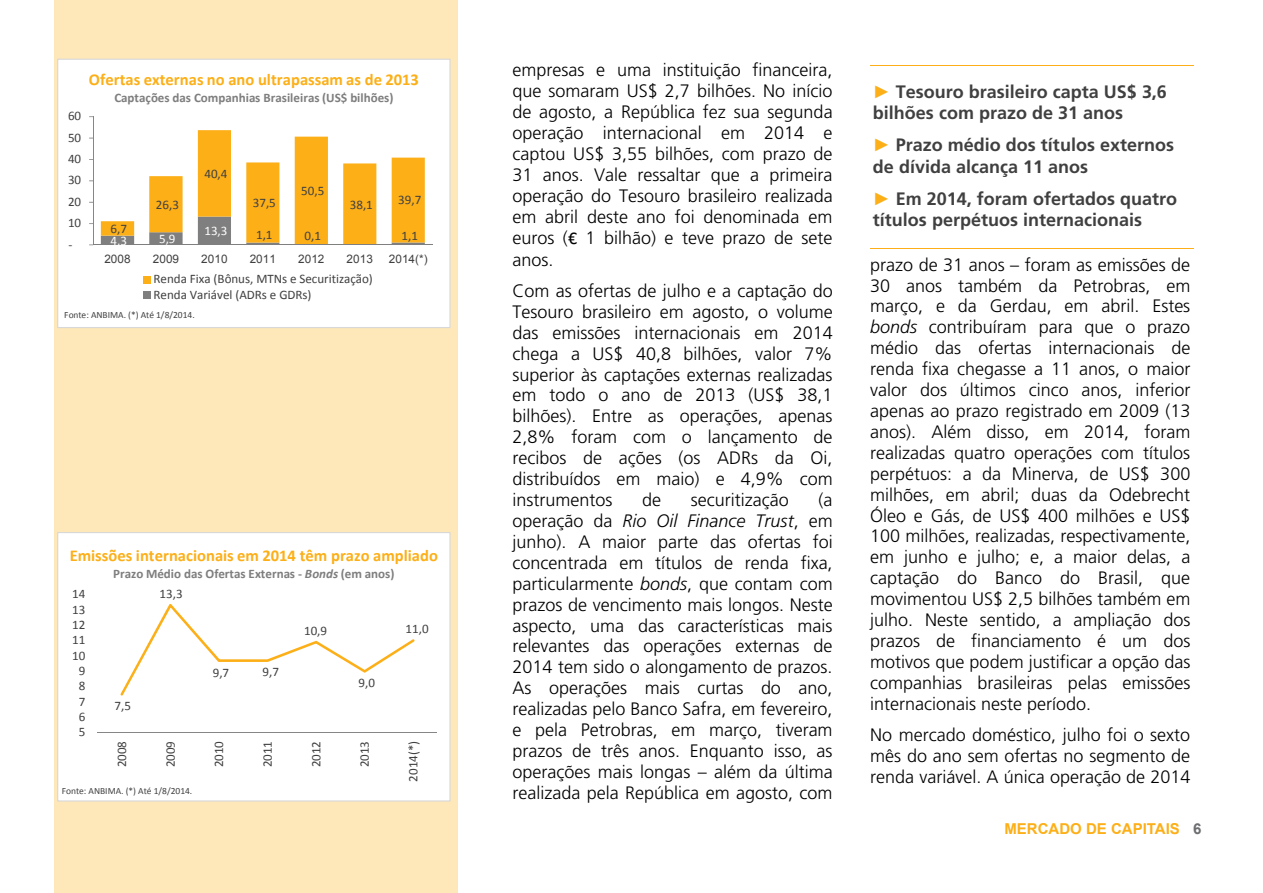
<style>
.page{position:relative;width:1263px;height:893px;background:#fff}
.page>*{position:absolute;margin:0;border:0;box-sizing:border-box;transform-origin:0 0}
.t1{font:300 18px/20.9px "Frutiger";color:#000;text-align:justify}
.t2{font:700 18px/21.3px "Frutiger";color:#404040}
.t3{font:700 16.5px "Calibri";color:#fcaf17}
.t4{font:700 15px "Arial";color:#fcaf17}
.t5{font:13.05px/15.5px "Calibri";letter-spacing:-.005em;color:#404040}
.t6{font:700 13.05px "Calibri";letter-spacing:-.005em;color:#7e7e7e}
.t7{font:13.05px "Calibri";color:#fff}
.t8{font:11.7px "Arial";letter-spacing:.005em;color:#404040}
.t9{font:9.45px "Calibri";letter-spacing:-.005em;color:#404040}
.s1{font-style:italic}
.s2{font-family:"Calibri";font-weight:400}
.s3{font-family:"Arial";color:#fcaf17}
.s4{color:#6d6e71}
</style>
<div class="page">
<div style="left:54px;top:0;width:404px;height:893px;background:#fee7b9"></div>
<hr style="left:871px;top:65px;width:323px;height:1px;background:#fcaf17">
<hr style="left:871px;top:248px;width:323px;height:1px;background:#fcaf17">
<div style="left:58px;top:60px;width:391px;height:267px;background:#fff"></div>
<svg style="left:101px;top:130px;width:324px;height:114px"></svg>
<hr style="left:93px;top:117px;width:1px;height:128px;background:#868686">
<hr style="left:93px;top:244px;width:339px;height:1px;background:#7f7f7f">
<div style="left:143px;top:276px;width:7px;height:7px;background:#fcaf17"></div>
<div style="left:143px;top:291px;width:7px;height:8px;background:#7f7f7f"></div>
<div style="left:57px;top:59px;width:394px;height:269px;border:1px solid #d8d8d8"></div>
<div style="left:58px;top:533px;width:391px;height:267px;background:#fff"></div>
<hr style="left:97px;top:732px;width:340px;height:1px;background:#868686">
<svg style="left:120px;top:604px;width:295px;height:92px"></svg>
<div style="left:57px;top:532px;width:394px;height:269px;border:1px solid #d8d8d8"></div>
<p class="t5" style="left:68px;top:108px;width:15px">60</p>
<p class="t5" style="left:68px;top:130px;width:15px">50</p>
<p class="t5" style="left:68px;top:151px;width:15px">40</p>
<p class="t5" style="left:68px;top:172px;width:15px">30</p>
<p class="t5" style="left:68px;top:194px;width:15px">20</p>
<p class="t5" style="left:68px;top:215px;width:15px">10</p>
<p class="t5" style="left:68px;top:237px;width:5px">‐</p>
<p class="t3" style="left:89px;top:69px;width:332px">Ofertas externas no ano ultrapassam as de 2013</p>
<p class="t6" style="left:114px;top:89px;width:281px">Captações das Companhias Brasileiras (US$ bilhões)</p>
<p class="t5" style="left:156px;top:197px;width:25px">26,3</p>
<p class="t5" style="left:111px;top:221px;width:18px">6,7</p>
<p class="t7" style="left:111px;top:232px;width:18px">4,3</p>
<p class="t7" style="left:159px;top:230px;width:18px">5,9</p>
<p class="t5" style="left:204px;top:166px;width:25px">40,4</p>
<p class="t5" style="left:253px;top:195px;width:25px">37,5</p>
<p class="t5" style="left:301px;top:183px;width:25px">50,5</p>
<p class="t5" style="left:350px;top:197px;width:25px">38,1</p>
<p class="t5" style="left:398px;top:192px;width:25px">39,7</p>
<p class="t7" style="left:204px;top:223px;width:25px">13,3</p>
<p class="t5" style="left:256px;top:227px;width:18px">1,1</p>
<p class="t5" style="left:305px;top:228px;width:18px">0,1</p>
<p class="t5" style="left:401px;top:228px;width:18px">1,1</p>
<p class="t8" style="left:104px;top:251px;width:28px">2008</p>
<p class="t8" style="left:153px;top:251px;width:28px">2009</p>
<p class="t8" style="left:201px;top:251px;width:28px">2010</p>
<p class="t8" style="left:250px;top:251px;width:28px">2011</p>
<p class="t8" style="left:298px;top:251px;width:28px">2012</p>
<p class="t8" style="left:347px;top:251px;width:28px">2013</p>
<p class="t8" style="left:389px;top:251px;width:40px">2014(*)</p>
<p class="t5" style="left:154px;top:271px;width:221px">Renda Fixa (Bônus, MTNs e Securitização)<br>Renda Variável (ADRs e GDRs)</p>
<p class="t9" style="left:64px;top:309px;width:132px">Fonte: ANBIMA. (*) Até 1/8/2014.</p>
<p class="t3" style="left:70px;top:545px;width:370px">Emissões internacionais em 2014 têm prazo ampliado</p>
<p class="t6" style="left:113px;top:565px;width:283px">Prazo Médio das Ofertas Externas ‐ <span class="s1">Bonds</span> (em anos)</p>
<p class="t5" style="left:72px;top:586px;width:15px">14</p>
<p class="t5" style="left:72px;top:602px;width:15px">13</p>
<p class="t5" style="left:72px;top:617px;width:15px">12</p>
<p class="t5" style="left:72px;top:632px;width:15px">11</p>
<p class="t5" style="left:72px;top:648px;width:15px">10</p>
<p class="t5" style="left:79px;top:663px;width:8px">9</p>
<p class="t5" style="left:79px;top:678px;width:8px">8</p>
<p class="t5" style="left:79px;top:694px;width:8px">7</p>
<p class="t5" style="left:79px;top:709px;width:8px">6</p>
<p class="t5" style="left:79px;top:724px;width:8px">5</p>
<p class="t5" style="left:114px;top:698px;width:18px">7,5</p>
<p class="t5" style="left:159px;top:586px;width:25px">13,3</p>
<p class="t5" style="left:213px;top:665px;width:18px">9,7</p>
<p class="t5" style="left:262px;top:664px;width:18px">9,7</p>
<p class="t5" style="left:304px;top:623px;width:25px">10,9</p>
<p class="t5" style="left:358px;top:675px;width:18px">9,0</p>
<p class="t5" style="left:406px;top:621px;width:25px">11,0</p>
<p class="t5" style="left:114px;top:767px;width:28px;rotate:-90deg">2008</p>
<p class="t5" style="left:163px;top:767px;width:28px;rotate:-90deg">2009</p>
<p class="t5" style="left:211px;top:767px;width:28px;rotate:-90deg">2010</p>
<p class="t5" style="left:260px;top:767px;width:28px;rotate:-90deg">2011</p>
<p class="t5" style="left:308px;top:767px;width:28px;rotate:-90deg">2012</p>
<p class="t5" style="left:357px;top:767px;width:28px;rotate:-90deg">2013</p>
<p class="t5" style="left:405px;top:781px;width:42px;rotate:-90deg">2014(*)</p>
<p class="t9" style="left:62px;top:785px;width:132px">Fonte: ANBIMA. (*) Até 1/8/2014.</p>
<p class="t1" style="left:512px;top:60px;width:322px">empresas e uma instituição financeira, que somaram US$ 2,7 bilhões. No início de agosto, a República fez sua segunda operação internacional em 2014 e captou US$ 3,55 bilhões, com prazo de 31 anos. Vale ressaltar que a primeira operação do Tesouro brasileiro realizada em abril deste ano foi denominada em euros (<span class="s2">€</span> 1 bilhão) e teve prazo de sete anos.</p>
<p class="t1" style="left:512px;top:281px;width:322px">Com as ofertas de julho e a captação do Tesouro brasileiro em agosto, o volume das emissões internacionais em 2014 chega a US$ 40,8 bilhões, valor 7% superior às captações externas realizadas em todo o ano de 2013 (US$ 38,1 bilhões). Entre as operações, apenas 2,8% foram com o lançamento de recibos de ações (os ADRs da Oi, distribuídos em maio) e 4,9% com instrumentos</p>
<p class="t1" style="left:512px;top:490px;width:322px;text-indent:306px">(a operação da <span class="s1">Rio Oil Finance Trust</span>, em junho). A maior parte das ofertas foi concentrada em títulos de renda fixa, particularmente <span class="s1">bonds</span>, que contam com prazos de vencimento mais longos. Neste aspecto, uma das características mais relevantes das operações externas de 2014 tem sido o alongamento de prazos.<br>As operações mais curtas do ano, realizadas pelo Banco Safra, em fevereiro, e pela Petrobras, em março, tiveram prazos de três anos. Enquanto isso, as operações mais longas – além da última realizada pela República em agosto, com</p>
<p class="t1" style="left:642px;top:490px;width:21px">de</p>
<p class="t1" style="left:691px;top:490px;width:99px">securitização</p>
<p class="t2" style="left:873px;top:81px;width:295px"><span class="s3">►</span> Tesouro brasileiro capta US$ 3,6 bilhões com prazo de 31 anos</p>
<p class="t2" style="left:873px;top:134px;width:303px"><span class="s3">►</span> Prazo médio dos títulos externos de dívida alcança 11 anos</p>
<p class="t2" style="left:873px;top:188px;width:306px"><span class="s3">►</span> Em 2014, foram ofertados quatro títulos perpétuos internacionais</p>
<p class="t1" style="left:870px;top:254px;width:322px">prazo de 31 anos – foram as emissões de 30 anos também da Petrobras, em março, e da Gerdau, em abril. Estes <span class="s1">bonds</span> contribuíram para que o prazo médio das ofertas internacionais de renda fixa chegasse a 11 anos, o maior valor dos últimos cinco anos, inferior apenas ao prazo registrado em 2009 (13 anos). Além disso, em 2014, foram realizadas quatro operações com títulos perpétuos: a da Minerva, de US$ 300 milhões, em abril; duas da Odebrecht Óleo e Gás, de US$ 400 milhões e US$ 100 milhões, realizadas, respectivamente, em junho e julho; e, a maior delas, a captação do Banco do Brasil, que movimentou US$ 2,5 bilhões também em julho. Neste sentido, a ampliação dos prazos de financiamento é um dos motivos que podem justificar a opção das companhias brasileiras pelas emissões internacionais neste período.</p>
<p class="t1" style="left:870px;top:725px;width:322px">No mercado doméstico, julho foi o sexto mês do ano sem ofertas no segmento de renda variável. A única operação de 2014</p>
<p class="t4" style="left:1004px;top:819px;width:199px">MERCADO DE CAPITAIS <span class="s4">6</span></p>
</div>
